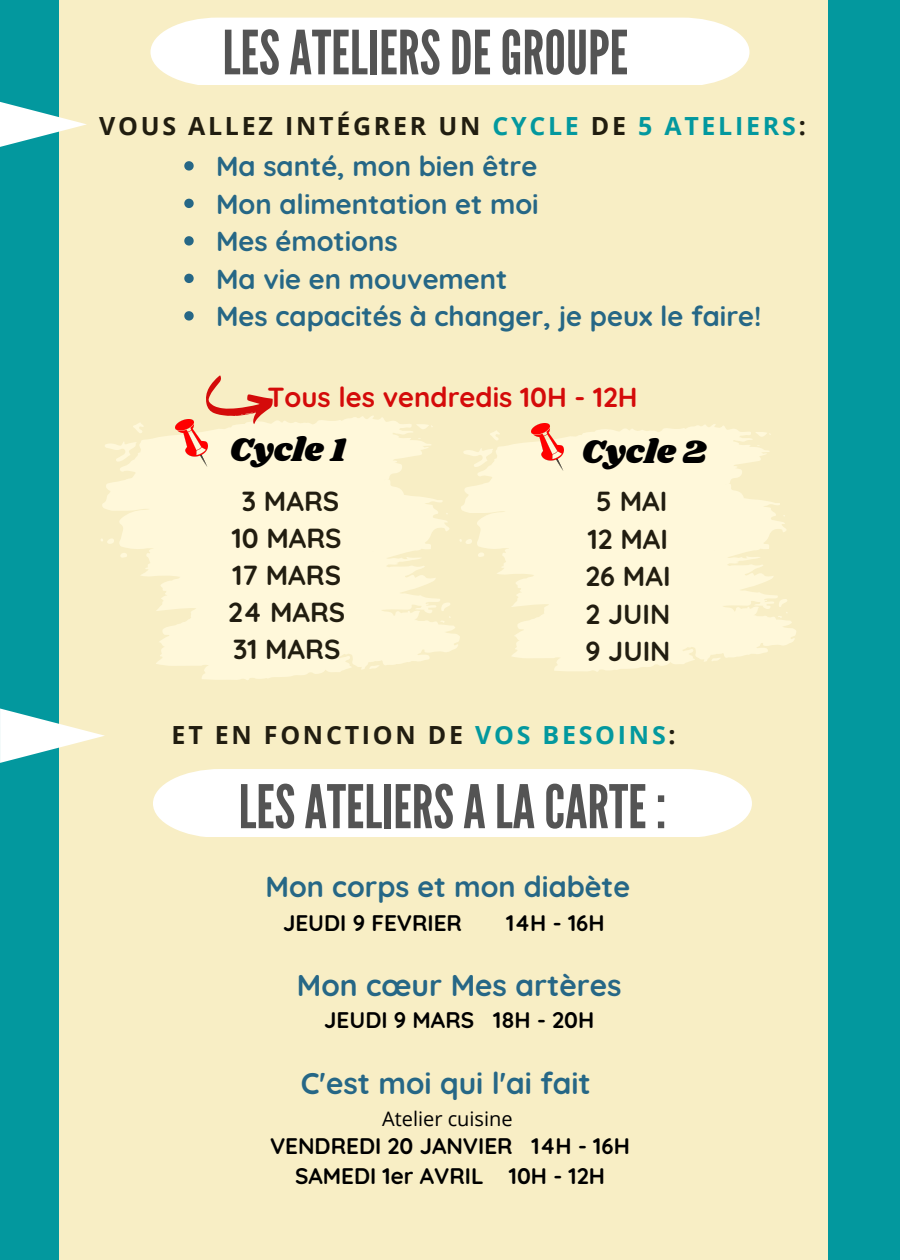
<style>
.page{position:relative;width:900px;height:1260px;background:#03989e}
.page>*{position:absolute;margin:0;border:0;box-sizing:border-box;transform-origin:0 0}
.t1{font:60.75px "League Gothic";color:#545454}
.t2{font:60px "League Gothic";color:#545454}
.t3{font:34px "Shrikhand";color:#000}
.t4{font:700 30px "Quicksand";color:#266786}
.t5{font:700 29px "Quicksand";color:#266786}
.t6{font:700 27.5px/37.5px "Quicksand";color:#266786}
.t7{font:700 27.5px/37px "Quicksand";color:#211d10;text-align:center}
.t8{font:700 27.5px "Quicksand";color:#d40b0a}
.t9{font:700 25px "Open Sans";letter-spacing:.11em;color:#211d10}
.t10{font:700 22.5px/30px "Quicksand";color:#000;text-align:center}
.t11{font:20px "Open Sans";color:#000}
.s1{color:#03989e}
</style>
<div class="page">
<div style="left:59px;top:0;width:769px;height:1260px;background:#f8eec5"></div>
<div style="left:150px;top:18px;width:600px;height:67px;background:#fff"></div>
<div style="left:153px;top:769px;width:599px;height:68px;background:#fff"></div>
<svg style="left:0;top:101px;width:87px;height:46px"></svg>
<svg style="left:101px;top:416px;width:358px;height:264px;fill:#fff8da"></svg>
<img style="left:176px;top:420px;width:32px;height:47px">
<svg style="left:459px;top:424px;width:337px;height:248px;fill:#fff8da"></svg>
<img style="left:531px;top:423px;width:32px;height:47px">
<svg style="left:205px;top:375px;width:68px;height:49px"></svg>
<svg style="left:184px;top:161px;width:10px;height:10px"></svg>
<svg style="left:184px;top:199px;width:10px;height:9px"></svg>
<svg style="left:184px;top:236px;width:10px;height:10px"></svg>
<svg style="left:184px;top:274px;width:10px;height:9px"></svg>
<svg style="left:184px;top:311px;width:10px;height:10px"></svg>
<svg style="left:0;top:709px;width:105px;height:54px"></svg>
<h1 class="t1" style="left:222px;top:18px;width:407px">LESATELIERSDEGROUPE</h1>
<p class="t9" style="left:99px;top:108px;width:708px">VOUS ALLEZ INTÉGRER UN <span class="s1">CYCLE</span> DE <span class="s1">5 ATELIERS</span>:</p>
<p class="t6" style="left:216px;top:147px;width:547px">Ma santé, mon bien être<br>Mon alimentation et moi<br>Mes émotions<br>Ma vie en mouvement<br>Mes capacités à changer, je peux le faire!</p>
<p class="t8" style="left:267px;top:379px;width:372px">Tous les vendredis 10H - 12H</p>
<p class="t3" style="left:229px;top:426px;width:118px">Cycle 1</p>
<p class="t7" style="left:228px;top:482px;width:119px">3 MARS<br>10 MARS<br>17 MARS<br>24 MARS<br>31 MARS</p>
<p class="t3" style="left:582px;top:428px;width:127px">Cycle 2</p>
<p class="t7" style="left:585px;top:482px;width:87px">5 MAI<br>12 MAI<br>26 MAI<br>2 JUIN<br>9 JUIN</p>
<p class="t9" style="left:172px;top:717px;width:506px">ET EN FONCTION DE <span class="s1">VOS BESOINS</span>:</p>
<h2 class="t2" style="left:239px;top:772px;width:429px">LESATELIERSALACARTE :</h2>
<p class="t5" style="left:266px;top:868px;width:366px">Mon corps et mon diabète</p>
<p class="t10" style="left:283px;top:908px;width:181px">JEUDI 9 FEVRIER</p>
<p class="t10" style="left:506px;top:908px;width:100px">14H - 16H</p>
<p class="t4" style="left:297px;top:966px;width:326px">Mon cœur Mes artères</p>
<p class="t10" style="left:324px;top:1005px;width:272px">JEUDI 9 MARS 18H - 20H</p>
<p class="t4" style="left:301px;top:1064px;width:291px">C'est moi qui l'ai fait</p>
<p class="t11" style="left:382px;top:1105px;width:132px">Atelier cuisine</p>
<p class="t10" style="left:270px;top:1131px;width:361px">VENDREDI 20 JANVIER 14H - 16H<br>SAMEDI 1er AVRIL 10H - 12H</p>
</div>
